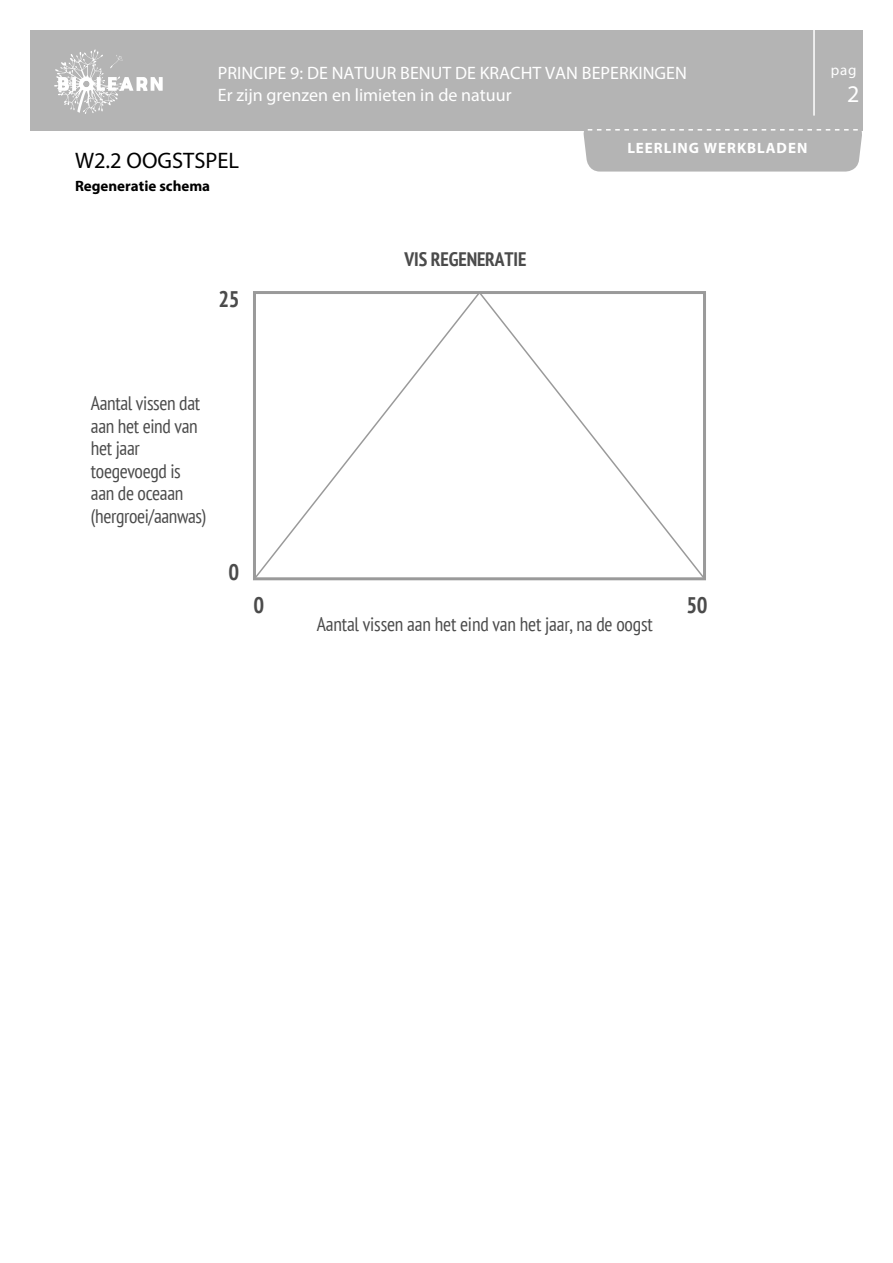
<style>
.page{position:relative;width:893px;height:1263px;background:#fff}
.page>*{position:absolute;margin:0;border:0;box-sizing:border-box;transform-origin:0 0}
.t1{font:24px "Myriad Pro";color:#fff}
.t2{font:22.5px "Myriad Pro";color:#000}
.t3{font:700 22.5px "PT Sans Narrow";color:#4b4b4b}
.t4{font:19.5px/22.5px "PT Sans Narrow";letter-spacing:-.02em;color:#4b4b4b}
.t5{font:700 19.5px "PT Sans Narrow";letter-spacing:-.01em;color:#4b4b4b}
.t6{font:18px/22.5px "Myriad Pro";color:#fff}
.t7{font:700 15px "Myriad Pro";letter-spacing:.065em;color:#fff}
.t8{font:700 15px "Myriad Pro";color:#000}
.t9{font:15px "Myriad Pro";color:#fff}
</style>
<div class="page">
<svg style="left:253px;top:291px;width:453px;height:290px"></svg>
<div style="left:30px;top:30px;width:833px;height:100px;background:#b4b4b4"></div>
<svg style="left:54px;top:49px;width:109px;height:65px"></svg>
<hr style="left:813px;top:30px;width:2px;height:86px;background:#fff">
<svg style="left:582px;top:129px;width:281px;height:43px;background:#b8b8b8"></svg>
<p class="t6" style="left:218px;top:61px;width:471px">PRINCIPE 9: DE NATUUR BENUT DE KRACHT VAN BEPERKINGEN<br>Er zijn grenzen en limieten in de natuur</p>
<p class="t2" style="left:75px;top:147px;width:166px">W2.2 OOGSTSPEL</p>
<p class="t8" style="left:75px;top:176px;width:137px">Regeneratie schema</p>
<p class="t3" style="left:218px;top:284px;width:23px">25</p>
<p class="t5" style="left:405px;top:246px;width:123px">VIS REGENERATIE</p>
<p class="t7" style="left:627px;top:138px;width:181px">LEERLING WERKBLADEN</p>
<p class="t9" style="left:831px;top:61px;width:27px">pag</p>
<p class="t1" style="left:847px;top:80px;width:14px">2</p>
<p class="t4" style="left:91px;top:392px;width:117px">Aantal vissen dat aan het eind van het jaar toegevoegd is aan de oceaan (hergroei/aanwas)</p>
<p class="t3" style="left:229px;top:557px;width:12px">0</p>
<p class="t3" style="left:254px;top:590px;width:12px">0</p>
<p class="t3" style="left:686px;top:590px;width:23px">50</p>
<p class="t4" style="left:317px;top:613px;width:338px">Aantal vissen aan het eind van het jaar, na de oogst</p>
</div>
